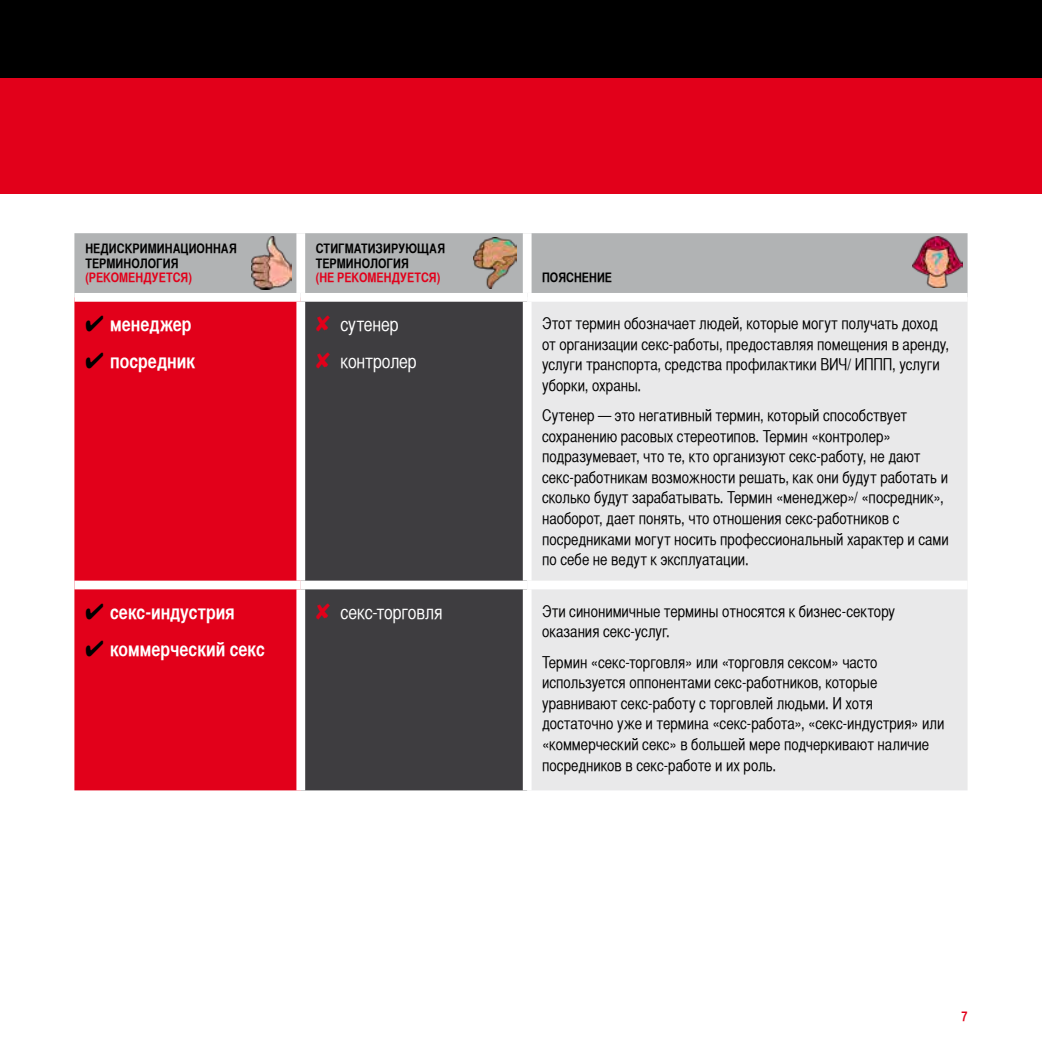
<style>
.page{position:relative;width:1042px;height:1042px;background:#fff}
.page>*{position:absolute;margin:0;border:0;box-sizing:border-box;transform-origin:0 0}
.t1{font:700 19.25px "Helvetica CY";color:#fff}
.t2{font:19.25px/36.9px "Helvetica CY";letter-spacing:-.005em;color:#fff}
.t3{font:16.1px/20.5px "Helvetica CY";color:#000}
.t4{font:700 13.12px/14.9px "Helvetica CY";letter-spacing:.01em;color:#000}
.t5{font:700 13.12px "Helvetica CY";letter-spacing:.005em;color:#e2001a}
.s1{color:#000}
.s2{color:#e2001a}
</style>
<div class="page">
<div style="left:0;top:0;width:1042px;height:121px;background:#000"></div>
<div style="left:0;top:78px;width:1042px;height:115px;background:#e2001a"></div>
<div style="left:74px;top:233px;width:893px;height:60px;background:#b1b3b4"></div>
<div style="left:74px;top:302px;width:222px;height:488px;background:#e2001a"></div>
<div style="left:305px;top:302px;width:218px;height:488px;background:#3e3d40"></div>
<div style="left:532px;top:302px;width:435px;height:488px;background:#e9e9ea"></div>
<div style="left:296px;top:233px;width:9px;height:60px;background:#fff"></div>
<div style="left:523px;top:233px;width:8px;height:60px;background:#fff"></div>
<div style="left:74px;top:580px;width:227px;height:9px;background:#fff"></div>
<div style="left:301px;top:580px;width:226px;height:9px;background:#fff"></div>
<div style="left:527px;top:580px;width:440px;height:9px;background:#fff"></div>
<img style="left:251px;top:237px;width:40px;height:52px">
<img style="left:474px;top:238px;width:43px;height:51px">
<img style="left:912px;top:237px;width:50px;height:51px">
<p class="t4" style="left:85px;top:240px;width:153px">НЕДИСКРИМИНАЦИОННАЯ<br>ТЕРМИНОЛОГИЯ</p>
<p class="t5" style="left:85px;top:270px;width:108px">(РЕКОМЕНДУЕТСЯ)</p>
<p class="t4" style="left:316px;top:240px;width:131px">СТИГМАТИЗИРУЮЩАЯ<br>ТЕРМИНОЛОГИЯ</p>
<p class="t5" style="left:316px;top:270px;width:126px">(НЕ РЕКОМЕНДУЕТСЯ)</p>
<p class="t4" style="left:542px;top:270px;width:72px">ПОЯСНЕНИЕ</p>
<p class="t1" style="left:85px;top:313px;width:108px"><span class="s1">✔</span> менеджер</p>
<p class="t1" style="left:85px;top:350px;width:111px"><span class="s1">✔</span> посредник</p>
<p class="t2" style="left:316px;top:306px;width:102px"><span class="s2">✘</span> сутенер <span class="s2">✘</span> контролер</p>
<p class="t3" style="left:542px;top:313px;width:408px">Этот термин обозначает людей, которые могут получать доход от организации секс-работы, предоставляя помещения в аренду, услуги транспорта, средства профилактики ВИЧ/ ИППП, услуги уборки, охраны.</p>
<p class="t3" style="left:542px;top:405px;width:408px">Сутенер — это негативный термин, который способствует сохранению расовых стереотипов. Термин «контролер» подразумевает, что те, кто организуют секс-работу, не дают секс-работникам возможности решать, как они будут работать и сколько будут зарабатывать. Термин «менеджер»/ «посредник», наоборот, дает понять, что отношения секс-работников с посредниками могут носить профессиональный характер и сами по себе не ведут к эксплуатации.</p>
<p class="t1" style="left:85px;top:600px;width:151px"><span class="s1">✔</span> секс-индустрия</p>
<p class="t1" style="left:85px;top:637px;width:181px"><span class="s1">✔</span> коммерческий секс</p>
<p class="t2" style="left:316px;top:594px;width:128px"><span class="s2">✘</span> секс-торговля</p>
<p class="t3" style="left:542px;top:601px;width:355px">Эти синонимичные термины относятся к бизнес-сектору оказания секс-услуг.</p>
<p class="t3" style="left:542px;top:652px;width:404px">Термин «секс-торговля» или «торговля сексом» часто используется оппонентами секс-работников, которые уравнивают секс-работу с торговлей людьми. И хотя достаточно уже и термина «секс-работа», «секс-индустрия» или «коммерческий секс» в большей мере подчеркивают наличие посредников в секс-работе и их роль.</p>
<p class="t5" style="left:961px;top:1008px;width:7px">7</p>
</div>
